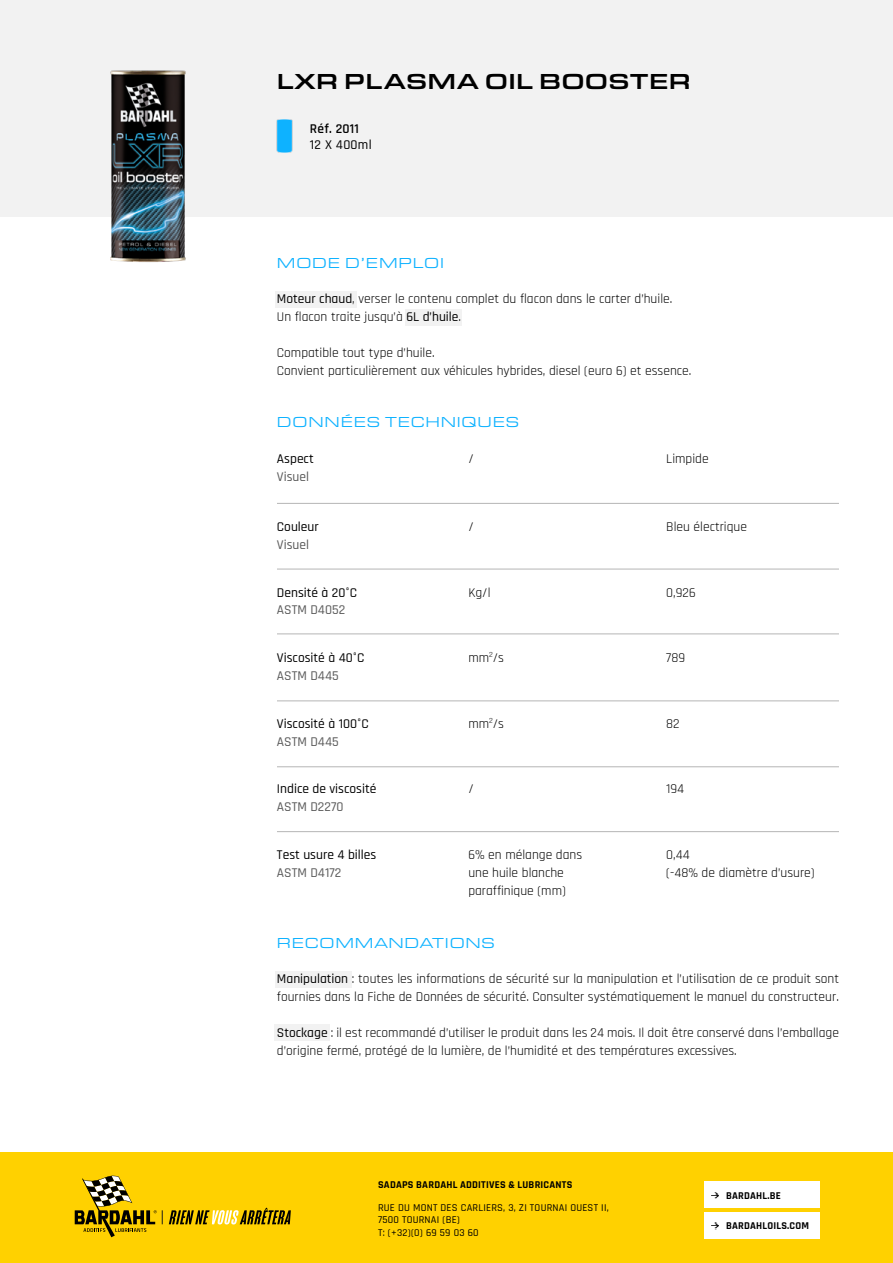
<style>
.page{position:relative;width:893px;height:1263px;background:#fff}
.page>*{position:absolute;margin:0;border:0;box-sizing:border-box;transform-origin:0 0}
.t1{font:500 22.5px "Eurostile Ext";letter-spacing:.01em;color:#000}
.t2{font:15px "Eurostile Ext";letter-spacing:.05em;color:#0eb2ff}
.t3{font:13.5px/18px "Rajdhani";color:#000}
.t4{font:500 13.5px "Rajdhani";color:#000}
.t5{font:500 13.5px "Rajdhani";color:#595959}
.t6{font:600 13.5px "Rajdhani";letter-spacing:.02em;color:#000}
.t7{font:500 10.5px/12.6px "Rajdhani";letter-spacing:.02em;color:#000}
.t8{font:700 10.5px "Rajdhani";letter-spacing:.02em;color:#000}
.s1{font-weight:500}
</style>
<div class="page">
<div style="left:0;top:0;width:893px;height:216px;background:#f2f2f2"></div>
<div style="left:0;top:1152px;width:893px;height:111px;background:#ffd100"></div>
<div style="left:704px;top:1181px;width:115px;height:27px;background:#fff"></div>
<svg style="left:711px;top:1193px;width:7px;height:6px"></svg>
<div style="left:704px;top:1212px;width:115px;height:27px;background:#fff"></div>
<svg style="left:711px;top:1223px;width:7px;height:7px"></svg>
<hr style="left:277px;top:503px;width:562px;height:1px;background:#000">
<hr style="left:277px;top:569px;width:562px;height:1px;background:#000">
<img style="left:277px;top:119px;width:16px;height:33px">
<hr style="left:277px;top:634px;width:562px;height:1px;background:#000">
<hr style="left:277px;top:701px;width:562px;height:1px;background:#000">
<hr style="left:277px;top:766px;width:562px;height:1px;background:#000">
<hr style="left:277px;top:831px;width:562px;height:1px;background:#000">
<div style="left:275px;top:291px;width:81px;height:16px;background:#f2f2f2"></div>
<div style="left:405px;top:309px;width:56px;height:17px;background:#f2f2f2"></div>
<div style="left:275px;top:971px;width:76px;height:16px;background:#f2f2f2"></div>
<div style="left:275px;top:1025px;width:55px;height:16px;background:#f2f2f2"></div>
<svg style="left:169px;top:1208px;width:122px;height:16px"></svg>
<svg style="left:75px;top:1175px;width:88px;height:62px"></svg>
<img style="left:96px;top:70px;width:104px;height:192px">
<h1 class="t1" style="left:277px;top:66px;width:415px">LXR PLASMA OIL BOOSTER</h1>
<p class="t6" style="left:310px;top:121px;width:51px">Réf. 2011</p>
<p class="t4" style="left:310px;top:137px;width:63px">12 X 400ml</p>
<p class="t2" style="left:277px;top:253px;width:169px">MODE D’EMPLOI</p>
<p class="t3" style="left:277px;top:291px;width:397px"><span class="s1">Moteur chaud</span>, verser le contenu complet du flacon dans le carter d’huile.<br>Un flacon traite jusqu’à <span class="s1">6L d’huile</span>.</p>
<p class="t3" style="left:277px;top:345px;width:416px">Compatible tout type d’huile.<br>Convient particulièrement aux véhicules hybrides, diesel (euro 6) et essence.</p>
<p class="t2" style="left:277px;top:412px;width:244px">DONNÉES TECHNIQUES</p>
<p class="t4" style="left:277px;top:451px;width:38px">Aspect</p>
<p class="t5" style="left:277px;top:469px;width:34px">Visuel</p>
<p class="t3" style="left:468px;top:450px;width:7px">/</p>
<p class="t3" style="left:666px;top:450px;width:44px">Limpide</p>
<p class="t4" style="left:277px;top:519px;width:43px">Couleur</p>
<p class="t5" style="left:277px;top:537px;width:34px">Visuel</p>
<p class="t4" style="left:277px;top:584px;width:82px">Densité à 20°C</p>
<p class="t5" style="left:277px;top:602px;width:70px">ASTM D4052</p>
<p class="t4" style="left:277px;top:649px;width:89px">Viscosité à 40°C</p>
<p class="t5" style="left:277px;top:667px;width:63px">ASTM D445</p>
<p class="t4" style="left:277px;top:716px;width:93px">Viscosité à 100°C</p>
<p class="t5" style="left:277px;top:734px;width:63px">ASTM D445</p>
<p class="t4" style="left:277px;top:781px;width:101px">Indice de viscosité</p>
<p class="t5" style="left:277px;top:799px;width:68px">ASTM D2270</p>
<p class="t3" style="left:468px;top:518px;width:7px">/</p>
<p class="t3" style="left:468px;top:584px;width:24px">Kg/l</p>
<p class="t3" style="left:468px;top:649px;width:37px">mm<sup>2</sup>/s</p>
<p class="t3" style="left:468px;top:715px;width:37px">mm<sup>2</sup>/s</p>
<p class="t3" style="left:468px;top:780px;width:7px">/</p>
<p class="t3" style="left:666px;top:518px;width:82px">Bleu électrique</p>
<p class="t3" style="left:666px;top:584px;width:31px">0,926</p>
<p class="t3" style="left:666px;top:649px;width:20px">789</p>
<p class="t3" style="left:666px;top:715px;width:15px">82</p>
<p class="t3" style="left:666px;top:780px;width:20px">194</p>
<p class="t4" style="left:277px;top:847px;width:101px">Test usure 4 billes</p>
<p class="t5" style="left:277px;top:865px;width:66px">ASTM D4172</p>
<p class="t3" style="left:468px;top:846px;width:115px">6% en mélange dans une huile blanche paraffinique (mm)</p>
<p class="t3" style="left:666px;top:846px;width:150px">0,44<br>(-48% de diamètre d’usure)</p>
<p class="t2" style="left:277px;top:932px;width:220px">RECOMMANDATIONS</p>
<p class="t3" style="left:277px;top:970px;width:564px"><span class="s1">Manipulation</span> : toutes les informations de sécurité sur la manipulation et l’utilisation de ce produit sont fournies dans la Fiche de Données de sécurité. Consulter systématiquement le manuel du constructeur.</p>
<p class="t3" style="left:277px;top:1024px;width:563px"><span class="s1">Stockage</span> : il est recommandé d’utiliser le produit dans les 24 mois. Il doit être conservé dans l’emballage d’origine fermé, protégé de la lumière, de l’humidité et des températures excessives.</p>
<p class="t8" style="left:378px;top:1178px;width:196px">SADAPS BARDAHL ADDITIVES &amp; LUBRICANTS</p>
<p class="t7" style="left:378px;top:1201px;width:232px">RUE DU MONT DES CARLIERS, 3, ZI TOURNAI OUEST II,<br>7500 TOURNAI (BE)<br>T: (+32)(0) 69 59 03 60</p>
<p class="t8" style="left:726px;top:1189px;width:56px">BARDAHL.BE</p>
<p class="t8" style="left:726px;top:1219px;width:84px">BARDAHLOILS.COM</p>
</div>
